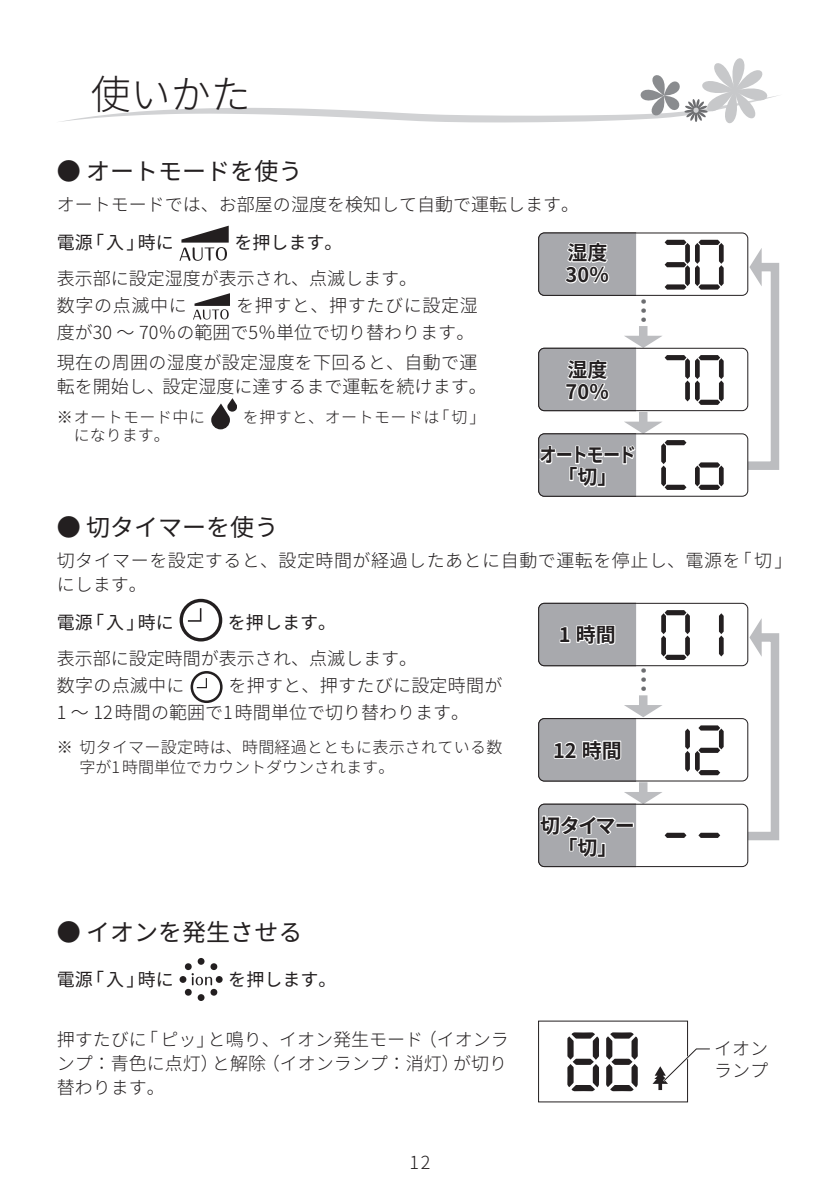
<style>
.page{position:relative;width:840px;height:1191px;background:#fff}
.page>*{position:absolute;margin:0;border:0;box-sizing:border-box;transform-origin:0 0}
.t1{font:300 40px "Noto Sans CJ Kjp";color:#231f20}
.t2{font:24px "Noto Sans CJ Kjp";color:#231f20}
.t3{font:700 24px "Noto Sans CJ Kjp";color:#6c6d70}
.t4{font:700 20px/22px "Noto Sans CJ Kjp";letter-spacing:-.03em;color:#231f20}
.t5{font:700 20px/22px "Noto Sans CJ Kjp";letter-spacing:-.03em;color:#231f20;text-align:center;scale:.86 1}
.t6{font:300 18px/24px "Noto Sans CJ Kjp";color:#231f20}
.t7{font:300 18px/24px "Noto Sans CJ Kjp";letter-spacing:.03em;color:#231f20}
.t8{font:18px "Noto Sans CJ Kjp";color:#231f20}
.t9{font:300 16px/20px "Noto Sans CJ Kjp";letter-spacing:.015em;color:#231f20}
</style>
<div class="page">
<svg style="left:60px;top:58px;width:719px;height:66px"></svg>
<svg style="left:179px;top:226px;width:49px;height:35px"></svg>
<svg style="left:193px;top:293px;width:37px;height:27px"></svg>
<svg style="left:211px;top:398px;width:26px;height:31px"></svg>
<svg style="left:735px;top:248px;width:45px;height:226px"></svg>
<div style="left:538px;top:233px;width:209px;height:62px;background:#fff;border-radius:6px"></div>
<div style="left:538px;top:348px;width:209px;height:63px;background:#fff;border-radius:6px"></div>
<div style="left:538px;top:434px;width:209px;height:62px;background:#fff;border-radius:6px"></div>
<svg style="left:538px;top:232px;width:185px;height:265px"></svg>
<svg style="left:179px;top:599px;width:43px;height:42px"></svg>
<svg style="left:190px;top:671px;width:32px;height:32px"></svg>
<svg style="left:735px;top:618px;width:45px;height:226px"></svg>
<div style="left:538px;top:603px;width:209px;height:62px;background:#fff;border-radius:6px"></div>
<div style="left:538px;top:718px;width:209px;height:63px;background:#fff;border-radius:6px"></div>
<div style="left:538px;top:804px;width:209px;height:62px;background:#fff;border-radius:6px"></div>
<svg style="left:538px;top:602px;width:185px;height:265px"></svg>
<div style="left:216px;top:976px;width:6px;height:7px;background:#231f20;border-radius:50%"></div>
<div style="left:179px;top:976px;width:7px;height:7px;background:#231f20;border-radius:50%"></div>
<div style="left:197px;top:994px;width:7px;height:7px;background:#231f20;border-radius:50%"></div>
<div style="left:197px;top:958px;width:7px;height:6px;background:#231f20;border-radius:50%"></div>
<svg style="left:184px;top:963px;width:33px;height:33px"></svg>
<svg style="left:567px;top:1032px;width:31px;height:59px"></svg>
<svg style="left:606px;top:1032px;width:31px;height:59px"></svg>
<svg style="left:652px;top:1047px;width:58px;height:43px"></svg>
<h1 class="t1" style="left:91px;top:72px;width:161px">使いかた</h1>
<h2 class="t2" style="left:57px;top:158px;width:247px">● オートモードを使う</h2>
<p class="t6" style="left:57px;top:192px;width:523px">オートモードでは、お部屋の湿度を検知して自動で運転します。</p>
<p class="t8" style="left:57px;top:232px;width:118px">電源「入」時に</p>
<p class="t8" style="left:234px;top:232px;width:110px">を押します。</p>
<p class="t6" style="left:57px;top:266px;width:361px;line-height:26.4px">表示部に設定湿度が表示され、点滅します。数字の点滅中に</p>
<p class="t4" style="left:565px;top:242px;width:45px">湿度<br>30％</p>
<p class="t6" style="left:57px;top:291px;width:422px;line-height:27.6px;text-align:right">を押すと、押すたびに設定湿<br>度が30 ～ 70％の範囲で5％単位で切り替わります。</p>
<p class="t6" style="left:57px;top:351px;width:431px">現在の周囲の湿度が設定湿度を下回ると、自動で運転を開始し、設定湿度に達するまで運転を続けます。</p>
<p class="t9" style="left:57px;top:407px;width:150px">※オートモード中に</p>
<p class="t9" style="left:243px;top:407px;width:244px">を押すと、オートモードは「切」</p>
<p class="t9" style="left:74px;top:425px;width:97px">になります。</p>
<p class="t4" style="left:565px;top:359px;width:45px">湿度<br>70％</p>
<h2 class="t3" style="left:663px;top:297px;width:29px;rotate:90deg">…</h2>
<p class="t5" style="left:539px;top:444px;width:114px">オートモード「切」</p>
<h2 class="t2" style="left:57px;top:514px;width:223px">● 切タイマーを使う</h2>
<p class="t7" style="left:57px;top:548px;width:736px">切タイマーを設定すると、設定時間が経過したあとに自動で運転を停止し、電源を「切」にします。</p>
<p class="t8" style="left:57px;top:612px;width:118px">電源「入」時に</p>
<p class="t8" style="left:228px;top:612px;width:109px">を押します。</p>
<p class="t6" style="left:57px;top:645px;width:361px;line-height:27px">表示部に設定時間が表示され、点滅します。数字の点滅中に</p>
<p class="t4" style="left:558px;top:624px;width:58px">1 時間</p>
<h2 class="t3" style="left:663px;top:665px;width:29px;rotate:90deg">…</h2>
<p class="t6" style="left:57px;top:672px;width:447px;line-height:27px;text-indent:172px">を押すと、押すたびに設定時間が<br>1 ～ 12時間の範囲で1時間単位で切り替わります。</p>
<p class="t9" style="left:79px;top:737px;width:424px;text-indent:-23px">※ 切タイマー設定時は、時間経過とともに表示されている数字が1時間単位でカウントダウンされます。</p>
<p class="t4" style="left:552px;top:740px;width:70px">12 時間</p>
<h2 class="t2" style="left:57px;top:918px;width:247px">● イオンを発生させる</h2>
<p class="t8" style="left:57px;top:969px;width:118px">電源「入」時に</p>
<p class="t8" style="left:228px;top:969px;width:109px">を押します。</p>
<p class="t4" style="left:540px;top:815px;width:96px;text-align:center">切タイマー「切」</p>
<p class="t6" style="left:57px;top:1028px;width:453px;text-align:justify">押すたびに「ピッ」と鳴り、イオン発生モード（イオンランプ：青色に点灯）と解除（イオンランプ：消灯）が切り替わります。</p>
<p class="t6" style="left:713px;top:1038px;width:55px;line-height:22px">イオンランプ</p>
<p class="t6" style="left:409px;top:1151px;width:23px">12</p>
</div>
